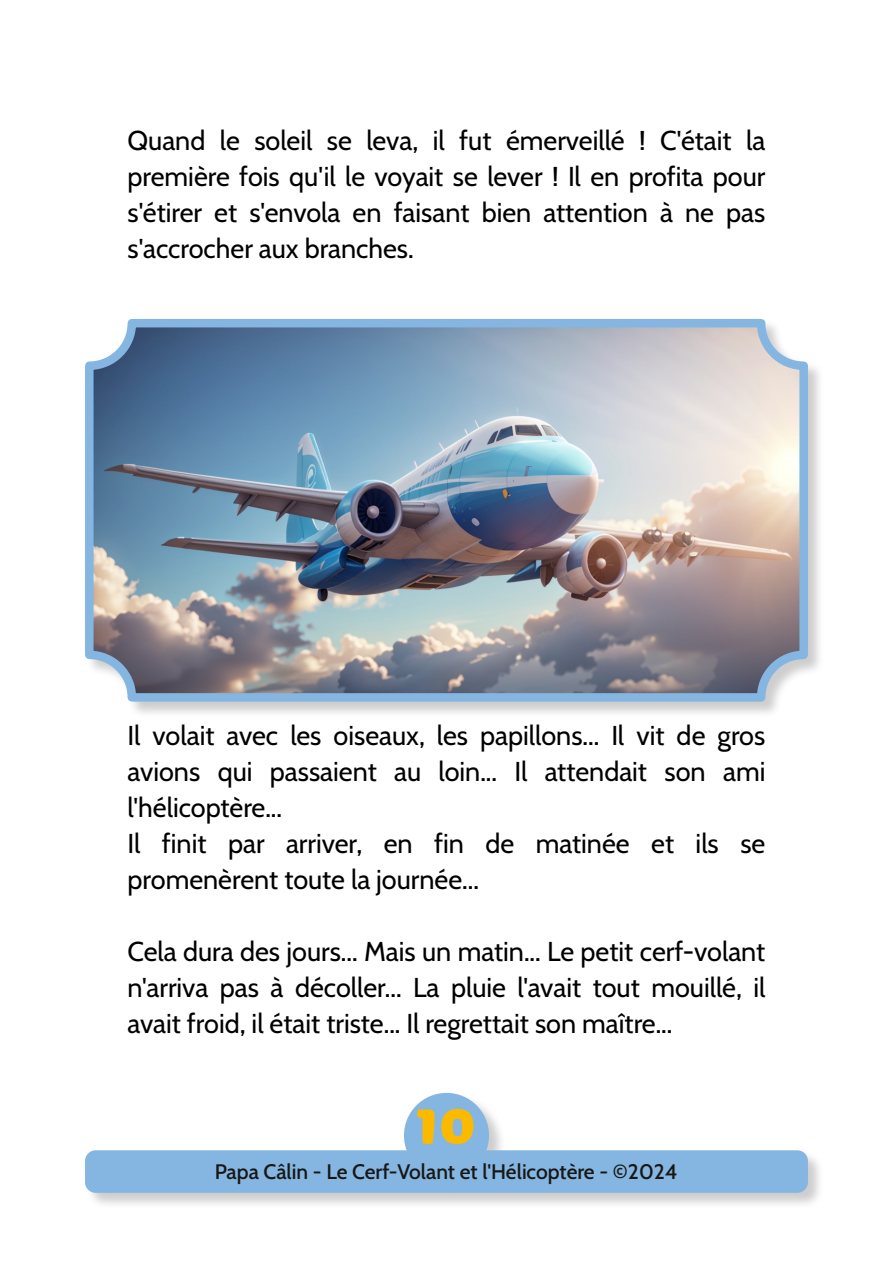
<style>
.page{position:relative;width:893px;height:1263px;background:#fff}
.page>*{position:absolute;margin:0;border:0;box-sizing:border-box;transform-origin:0 0}
.t1{font:60px "Kavoon";color:#fbb900}
.t2{font:27.3px/36px "Cabin";color:#000;text-align:justify}
.t3{font:500 21px "Cabin";color:#181715}
</style>
<div class="page">
<div style="left:85px;top:319px;width:740px;height:400px;background:#9d9c9c;opacity:.5"></div>
<img style="left:89px;top:323px;width:715px;height:374px;border-radius:43px">
<div style="left:85px;top:319px;width:723px;height:383px;border:9px solid #84b6e1;border-radius:43px"></div>
<div style="left:404px;top:1093px;width:102px;height:102px;background:#9d9c9c;opacity:.5"></div>
<div style="left:404px;top:1093px;width:85px;height:85px;background:#84b6e1;border-radius:50%"></div>
<div style="left:85px;top:1150px;width:740px;height:60px;background:#9d9c9c;opacity:.5"></div>
<div style="left:85px;top:1150px;width:723px;height:43px;background:#84b6e1;border-radius:11px"></div>
<p class="t2" style="left:128px;top:122px;width:639px">Quand le soleil se leva, il fut émerveillé ! C'était la première fois qu'il le voyait se lever ! Il en profita pour s'étirer et s'envola en faisant bien attention à ne pas s'accrocher aux branches.</p>
<p class="t2" style="left:128px;top:717px;width:639px;text-align:left">Il volait avec les oiseaux, les papillons... Il vit de gros avions qui passaient au loin... Il attendait son ami l'hélicoptère...<br>Il finit par arriver, en fin de matinée et ils se promenèrent toute la journée...</p>
<p class="t2" style="left:128px;top:933px;width:639px">Cela dura des jours... Mais un matin... Le petit cerf-volant n'arriva pas à décoller... La pluie l'avait tout mouillé, il avait froid, il était triste... Il regrettait son maître...</p>
<h1 class="t1" style="left:416px;top:1084px;width:62px">10</h1>
<p class="t3" style="left:215px;top:1159px;width:464px">Papa Câlin - Le Cerf-Volant et l'Hélicoptère - ©2024</p>
</div>
